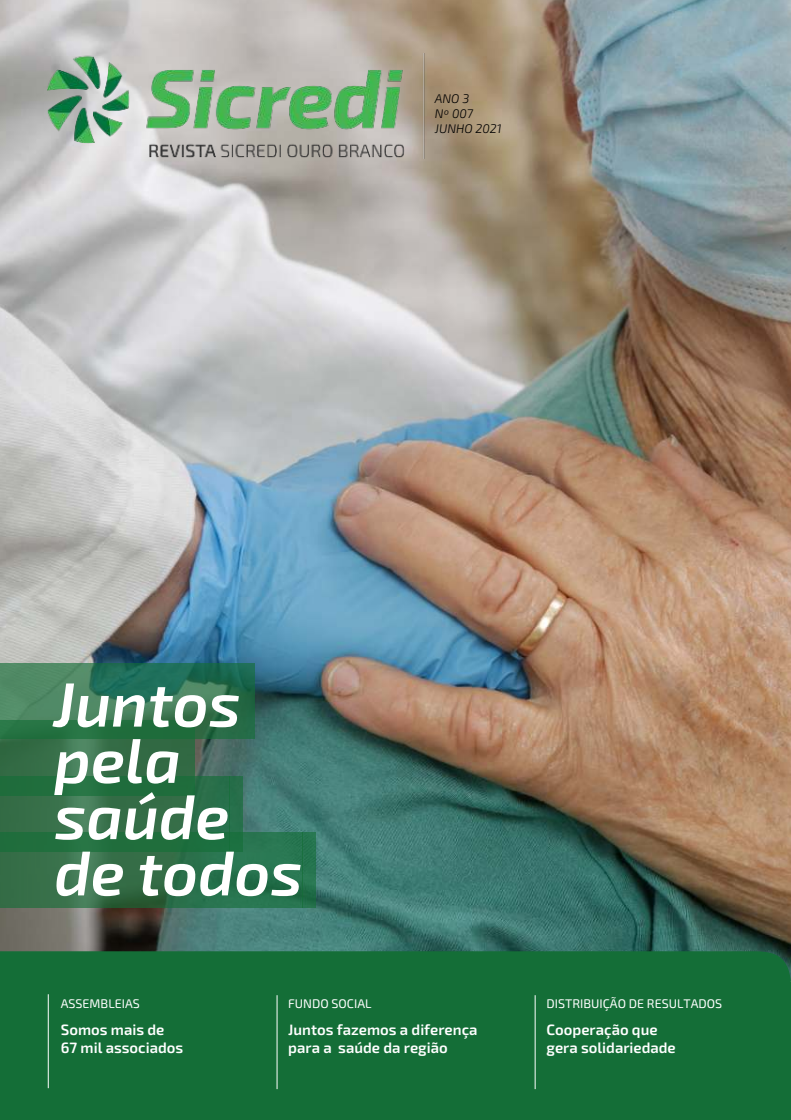
<style>
.page{position:relative;width:791px;height:1120px;background:#fff}
.page>*{position:absolute;margin:0;border:0;box-sizing:border-box;transform-origin:0 0}
.t1{font:italic 600 62.5px/56.2px "Exo 2.0";color:#fff}
.t2{font:600 15px/18px "Exo 2.0";color:#fff}
.t3{font:12.5px "Exo 2.0";color:#fff}
.t4{font:italic 300 12.5px/15px "Exo 2.0";color:#000}
</style>
<div class="page">
<img style="left:0;top:0;width:790px;height:980px">
<img style="left:47px;top:54px;width:381px;height:104px">
<div style="left:0;top:664px;width:241px;height:75px;background:#146e37;opacity:.64"></div>
<div style="left:241px;top:664px;width:13px;height:75px;background:#146e37;opacity:.64"></div>
<div style="left:0;top:720px;width:181px;height:75px;background:#146e37;opacity:.64"></div>
<div style="left:181px;top:720px;width:13px;height:75px;background:#146e37;opacity:.64"></div>
<div style="left:0;top:776px;width:229px;height:75px;background:#146e37;opacity:.64"></div>
<div style="left:229px;top:776px;width:14px;height:75px;background:#276f4b"></div>
<div style="left:0;top:832px;width:302px;height:75px;background:#146e37;opacity:.64"></div>
<div style="left:302px;top:832px;width:14px;height:75px;background:#146e37;opacity:.64"></div>
<div style="left:0;top:951px;width:789px;height:169px;background:#146e37"></div>
<hr style="left:48px;top:994px;width:1px;height:94px;background:#fff">
<hr style="left:534px;top:995px;width:1px;height:94px;background:#fff">
<hr style="left:276px;top:995px;width:1px;height:94px;background:#fff">
<p class="t4" style="left:434px;top:93px;width:68px">ANO 3<br>Nº 007<br>JUNHO 2021</p>
<h1 class="t1" style="left:53px;top:683px;width:251px">Juntos pela saúde de todos</h1>
<p class="t3" style="left:61px;top:999px;width:80px">ASSEMBLEIAS</p>
<p class="t2" style="left:61px;top:1022px;width:124px">Somos mais de<br>67 mil associados</p>
<p class="t3" style="left:288px;top:999px;width:85px">FUNDO SOCIAL</p>
<p class="t2" style="left:288px;top:1022px;width:191px">Juntos fazemos a diferença para a saúde da região</p>
<p class="t3" style="left:546px;top:999px;width:177px">DISTRIBUIÇÃO DE RESULTADOS</p>
<p class="t2" style="left:546px;top:1022px;width:131px">Cooperação que gera solidariedade</p>
</div>
